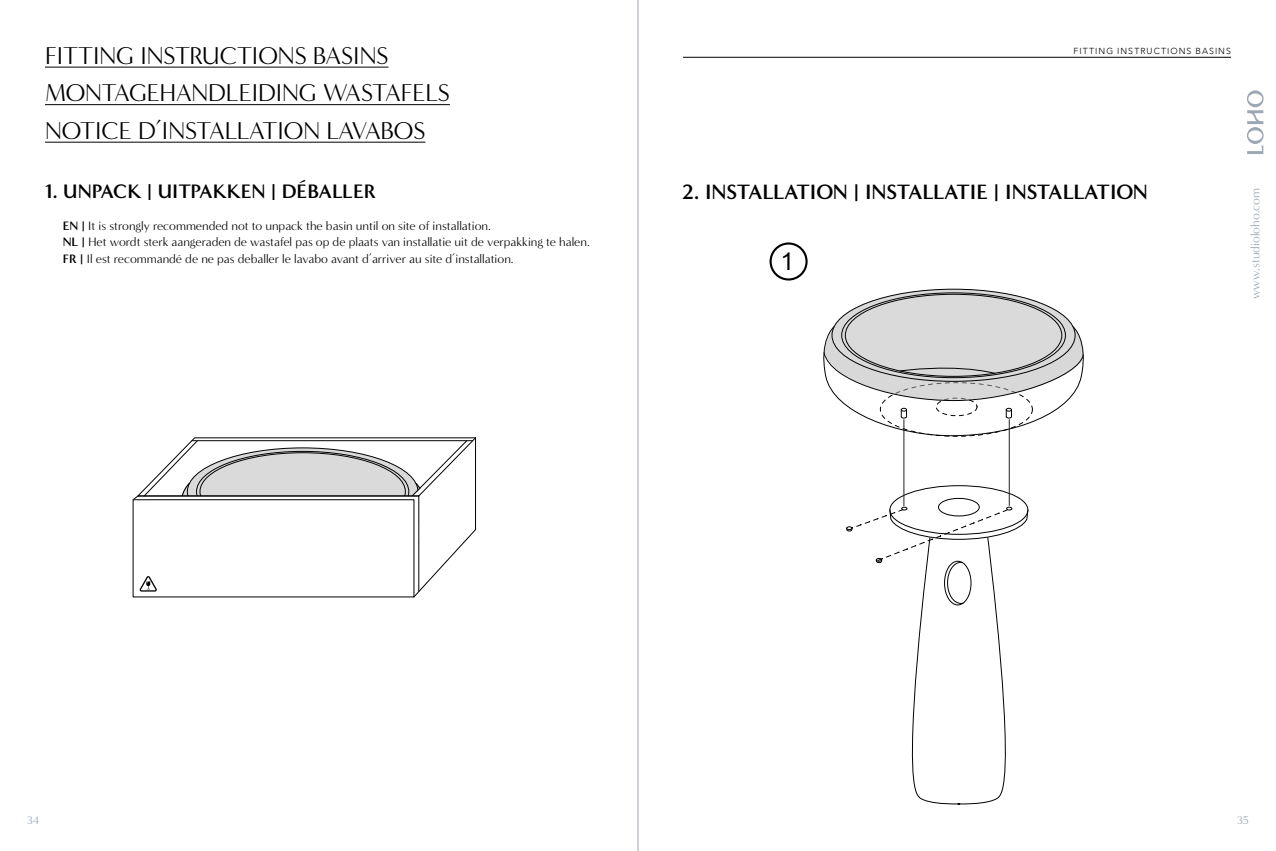
<style>
.page{position:relative;width:1276px;height:851px;background:#fff}
.page>*{position:absolute;margin:0;border:0;box-sizing:border-box;transform-origin:0 0}
.t1{font:700 37.62px "Cordia New";color:#000}
.t2{font:25px/37.5px "Minerva Modern";color:#000}
.t3{font:700 21.25px "Minerva Modern";letter-spacing:-.02em;color:#000}
.t4{font:700 20px "Minerva Modern";color:#000}
.t5{font:12.5px/16.2px "Minerva Modern";color:#000}
.t6{font:12.5px "Minerva Modern";color:#9ba7b3}
.t7{font:11.25px "Minerva Modern";color:#9ba7b3}
.t8{font:300 8.75px "Avenir";letter-spacing:.12em;color:#000}
.s1{font-weight:700}
</style>
<div class="page">
<hr style="left:45px;top:67px;width:343px;height:1px;background:#000">
<hr style="left:45px;top:104px;width:405px;height:1px;background:#000">
<hr style="left:45px;top:142px;width:380px;height:1px;background:#000">
<svg style="left:132px;top:437px;width:344px;height:161px"></svg>
<hr style="left:683px;top:57px;width:548px;height:1px;background:#000">
<div style="left:938px;top:498px;width:41px;height:18px;border:1px solid #020203;border-radius:50%"></div>
<svg style="left:846px;top:506px;width:182px;height:298px"></svg>
<hr style="left:1009px;top:419px;width:1px;height:87px;background:#231f20">
<hr style="left:903px;top:419px;width:1px;height:87px;background:#231f20">
<svg style="left:832px;top:289px;width:243px;height:92px;background:#989899"></svg>
<div style="left:845px;top:294px;width:216px;height:82px;background:#dadada;border-radius:50%"></div>
<svg style="left:823px;top:326px;width:261px;height:110px"></svg>
<div style="left:769px;top:242px;width:38px;height:38px;border:2px solid #000;border-radius:50%"></div>
<svg style="left:1247px;top:90px;width:16px;height:64px"></svg>
<hr style="left:638px;top:0;width:1px;height:850px;background:#9ba7b3">
<h2 class="t2" style="left:45px;top:37px;width:406px">FITTING INSTRUCTIONS BASINS<br>MONTAGEHANDLEIDING WASTAFELS<br>NOTICE D’INSTALLATION LAVABOS</h2>
<h3 class="t4" style="left:45px;top:179px;width:333px">1. UNPACK | UITPAKKEN | DÉBALLER</h3>
<p class="t5" style="left:63px;top:218px;width:528px"><span class="s1">EN |</span> It is strongly recommended not to unpack the basin until on site of installation.<br><span class="s1">NL |</span> Het wordt sterk aangeraden de wastafel pas op de plaats van installatie uit de verpakking te halen.<br><span class="s1">FR |</span> Il est recommandé de ne pas deballer le lavabo avant d’arriver au site d’installation.</p>
<p class="t8" style="left:1073px;top:46px;width:159px">FITTING INSTRUCTIONS BASINS</p>
<h3 class="t3" style="left:682px;top:179px;width:467px">2. INSTALLATION | INSTALLATIE | INSTALLATION</h3>
<p class="t6" style="left:1248px;top:299px;width:113px;rotate:-90deg">www.studioloho.com</p>
<h1 class="t1" style="left:780px;top:238px;width:15px">1</h1>
<p class="t7" style="left:27px;top:813px;width:13px">34</p>
<p class="t7" style="left:1237px;top:813px;width:13px">35</p>
</div>
